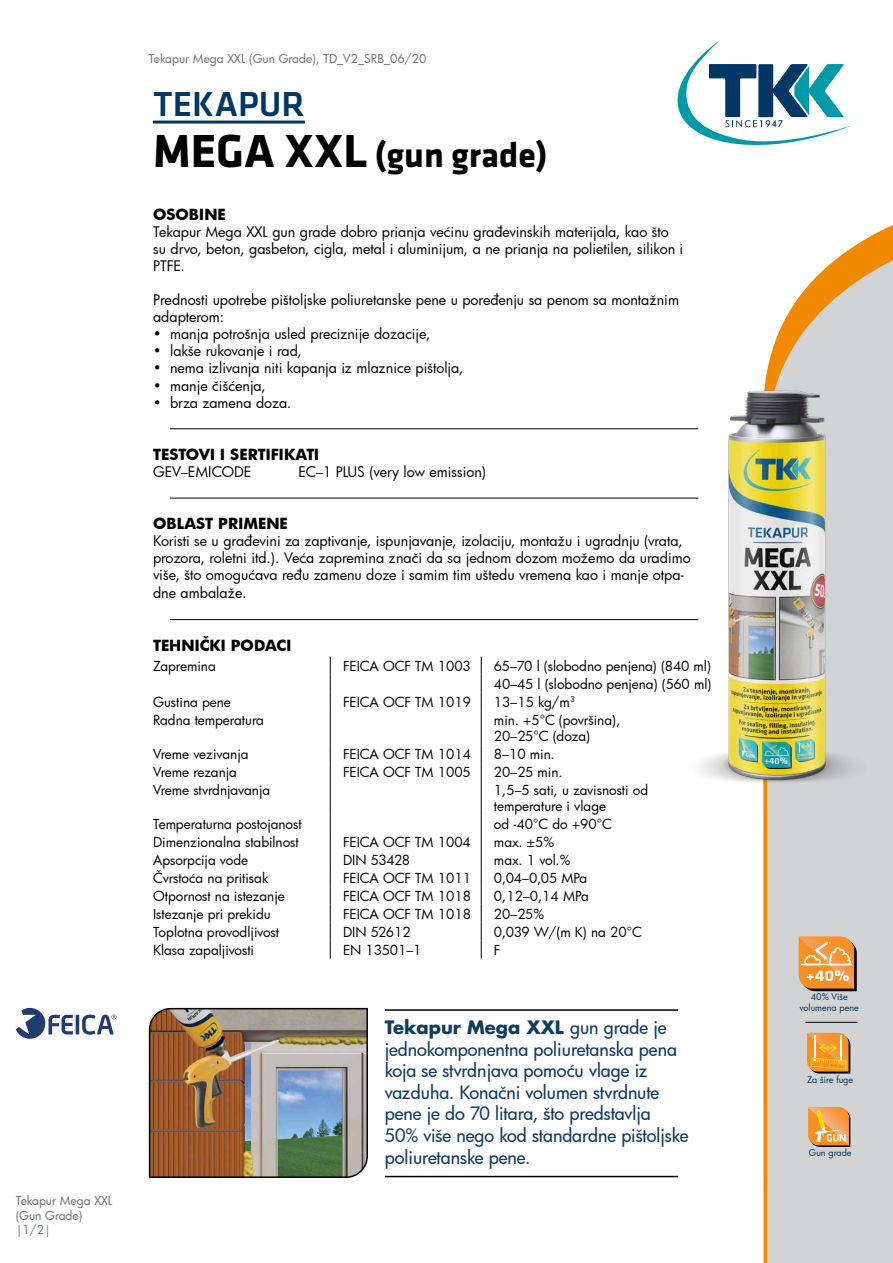
<style>
.page{position:relative;width:893px;height:1263px;background:#fff}
.page>*{position:absolute;margin:0;border:0;box-sizing:border-box;transform-origin:0 0}
.t1{font:700 36px/51px "Klavika";color:#000}
.t2{font:500 18px/21.6px "Futura";letter-spacing:-.005em;color:#0f3c60}
.t3{font:700 18px "Futura Std";color:#0f3c60}
.t4{font:700 15px "Futura";color:#000}
.t5{font:14.25px/17.1px "Futura";color:#000}
.t6{font:13.5px/16.2px "Futura";color:#000}
.t7{font:13.5px "Futura";letter-spacing:-.03em;color:#000}
.t8{font:12px/14.4px "Futura";color:#6d6e71}
.t9{font:12px "Futura";color:#70747a}
.t10{font:9px/10.8px "Futura";color:#003764;text-align:center}
.s1{font-weight:500;color:#003764}
.s2{font-size:48px}
.s3{font-size:13.5px}
.s4{font-family:"Futura";font-weight:500}
</style>
<div class="page">
<svg style="left:677px;top:41px;width:86px;height:104px"></svg>
<hr style="left:153px;top:121px;width:152px;height:3px;background:#003764">
<hr style="left:170px;top:428px;width:528px;height:1px;background:#000">
<hr style="left:170px;top:498px;width:528px;height:1px;background:#000">
<hr style="left:170px;top:619px;width:528px;height:1px;background:#000">
<svg style="left:330px;top:657px;width:1px;height:54px"></svg>
<svg style="left:481px;top:657px;width:1px;height:54px"></svg>
<hr style="left:330px;top:711px;width:1px;height:34px;background:#000">
<hr style="left:481px;top:711px;width:1px;height:34px;background:#000">
<svg style="left:330px;top:745px;width:1px;height:36px"></svg>
<svg style="left:481px;top:745px;width:1px;height:36px"></svg>
<hr style="left:330px;top:781px;width:1px;height:34px;background:#000">
<hr style="left:481px;top:781px;width:1px;height:34px;background:#000">
<svg style="left:330px;top:815px;width:1px;height:143px"></svg>
<svg style="left:481px;top:815px;width:1px;height:143px"></svg>
<svg style="left:16px;top:1008px;width:100px;height:31px"></svg>
<svg style="left:767px;top:64px;width:126px;height:1199px;fill:#d1d3d4"></svg>
<hr style="left:385px;top:1009px;width:293px;height:2px;background:#000">
<hr style="left:385px;top:1176px;width:293px;height:1px;background:#000">
<img style="left:670px;top:318px;width:208px;height:551px">
<hr style="left:805px;top:1022px;width:53px;height:1px;background:#000">
<img style="left:148px;top:1007px;width:220px;height:171px">
<svg style="left:799px;top:937px;width:58px;height:54px"></svg>
<svg style="left:807px;top:1033px;width:43px;height:40px"></svg>
<svg style="left:808px;top:1107px;width:42px;height:40px"></svg>
<p class="t8" style="left:16px;top:1193px;width:98px">Tekapur Mega XXL (Gun Grade)</p>
<p class="t9" style="left:16px;top:1221px;width:37px">|1/2|</p>
<p class="t8" style="left:149px;top:51px;width:279px">Tekapur Mega XXL (Gun Grade), TD_V2_SRB_06/20</p>
<h1 class="t1" style="left:153px;top:80px;width:396px"><span class="s1">TEKAPUR<br></span><span class="s2">MEGA XXL</span> (gun grade)</h1>
<p class="t4" style="left:153px;top:203px;width:74px">OSOBINE</p>
<p class="t5" style="left:153px;top:223px;width:532px">Tekapur Mega XXL gun grade dobro prianja većinu građevinskih materijala, kao što su drvo, beton, gasbeton, cigla, metal i aluminijum, a ne prianja na polietilen, silikon i<br>PTFE.</p>
<p class="t5" style="left:153px;top:291px;width:527px">Prednosti upotrebe pištoljske poliuretanske pene u poređenju sa penom sa montažnim adapterom:</p>
<p class="t5" style="left:153px;top:325px;width:279px">• manja potrošnja usled preciznije dozacije,</p>
<p class="t5" style="left:153px;top:342px;width:150px">• lakše rukovanje i rad,</p>
<p class="t5" style="left:153px;top:359px;width:312px">• nema izlivanja niti kapanja iz mlaznice pištolja,</p>
<p class="t5" style="left:153px;top:376px;width:114px">• manje čišćenja,</p>
<p class="t5" style="left:153px;top:394px;width:140px">• brza zamena doza.</p>
<p class="t4" style="left:153px;top:444px;width:168px">TESTOVI I SERTIFIKATI</p>
<p class="t5" style="left:153px;top:463px;width:100px">GEV<span class="s3">–</span>EMICODE</p>
<p class="t5" style="left:299px;top:463px;width:189px">EC<span class="s3">–</span>1 PLUS (very low emission)</p>
<p class="t4" style="left:153px;top:513px;width:136px">OBLAST PRIMENE</p>
<p class="t5" style="left:153px;top:532px;width:539px">Koristi se u građevini za zaptivanje, ispunjavanje, izolaciju, montažu i ugradnju (vrata, prozora, roletni itd.). Veća zapremina znači da sa jednom dozom možemo da uradimo više, što omogućava ređu zamenu doze i samim tim uštedu vremena kao i manje otpa&shy;dne ambalaže.</p>
<p class="t4" style="left:153px;top:634px;width:140px">TEHNIČKI PODACI</p>
<p class="t6" style="left:153px;top:657px;width:64px">Zapremina</p>
<p class="t6" style="left:343px;top:657px;width:129px">FEICA OCF TM 1003</p>
<p class="t6" style="left:494px;top:657px;width:219px;line-height:17.9px">65–70 l (slobodno penjena) (840 ml)<br>40–45 l (slobodno penjena) (560 ml)</p>
<p class="t6" style="left:153px;top:693px;width:79px">Gustina pene</p>
<p class="t6" style="left:343px;top:693px;width:129px">FEICA OCF TM 1019</p>
<p class="t6" style="left:494px;top:693px;width:82px">13–15 kg/m<sup>3</sup></p>
<p class="t6" style="left:153px;top:712px;width:112px">Radna temperatura</p>
<p class="t6" style="left:494px;top:712px;width:128px">min. +5°C (površina),<br>20–25°C (doza)</p>
<p class="t6" style="left:153px;top:746px;width:97px">Vreme vezivanja</p>
<p class="t6" style="left:343px;top:746px;width:129px">FEICA OCF TM 1014</p>
<p class="t6" style="left:494px;top:746px;width:62px">8–10 min.</p>
<p class="t6" style="left:153px;top:764px;width:85px">Vreme rezanja</p>
<p class="t6" style="left:343px;top:764px;width:129px">FEICA OCF TM 1005</p>
<p class="t6" style="left:494px;top:764px;width:70px">20–25 min.</p>
<p class="t6" style="left:153px;top:782px;width:119px">Vreme stvrdnjavanja</p>
<p class="t6" style="left:494px;top:782px;width:156px">1,5–5 sati, u zavisnosti od temperature i vlage</p>
<p class="t6" style="left:153px;top:816px;width:150px">Temperaturna postojanost</p>
<p class="t6" style="left:494px;top:816px;width:119px">od -40°C do +90°C</p>
<p class="t6" style="left:153px;top:834px;width:147px">Dimenzionalna stabilnost</p>
<p class="t6" style="left:343px;top:834px;width:129px">FEICA OCF TM 1004</p>
<p class="t6" style="left:494px;top:834px;width:62px">max. ±5%</p>
<p class="t6" style="left:153px;top:852px;width:97px">Apsorpcija vode</p>
<p class="t7" style="left:343px;top:851px;width:69px">DIN 53428</p>
<p class="t6" style="left:494px;top:852px;width:78px">max. 1 vol.%</p>
<p class="t6" style="left:153px;top:870px;width:117px">Čvrstoća na pritisak</p>
<p class="t6" style="left:343px;top:870px;width:129px">FEICA OCF TM 1011</p>
<p class="t6" style="left:494px;top:870px;width:95px">0,04–0,05 MPa</p>
<p class="t6" style="left:153px;top:887px;width:133px">Otpornost na istezanje</p>
<p class="t6" style="left:343px;top:887px;width:129px">FEICA OCF TM 1018</p>
<p class="t6" style="left:494px;top:887px;width:96px">0,12–0,14 MPa</p>
<p class="t6" style="left:153px;top:905px;width:119px">Istezanje pri prekidu</p>
<p class="t6" style="left:343px;top:905px;width:129px">FEICA OCF TM 1018</p>
<p class="t6" style="left:494px;top:905px;width:52px">20–25%</p>
<p class="t6" style="left:153px;top:923px;width:128px">Toplotna provodljivost</p>
<p class="t6" style="left:343px;top:923px;width:69px">DIN 52612</p>
<p class="t6" style="left:494px;top:923px;width:149px">0,039 W/(m K) na 20°C</p>
<p class="t6" style="left:153px;top:941px;width:103px">Klasa zapaljivosti</p>
<p class="t6" style="left:343px;top:941px;width:80px">EN 13501–1</p>
<p class="t6" style="left:494px;top:941px;width:8px">F</p>
<p class="t3" style="left:385px;top:1015px;width:283px">Tekapur Mega XXL <span class="s4">gun grade je</span></p>
<p class="t2" style="left:385px;top:1038px;width:305px">jednokomponentna poliuretanska pena koja se stvrdnjava pomoću vlage iz vazduha. Konačni volumen stvrdnute pene je do 70 litara, što predstavlja 50% više nego kod standardne pištoljske poliuretanske pene.</p>
<p class="t10" style="left:800px;top:991px;width:61px">40% Više volumena pene</p>
<p class="t10" style="left:807px;top:1073px;width:47px">Za šire fuge</p>
<p class="t10" style="left:809px;top:1147px;width:44px">Gun grade</p>
</div>
